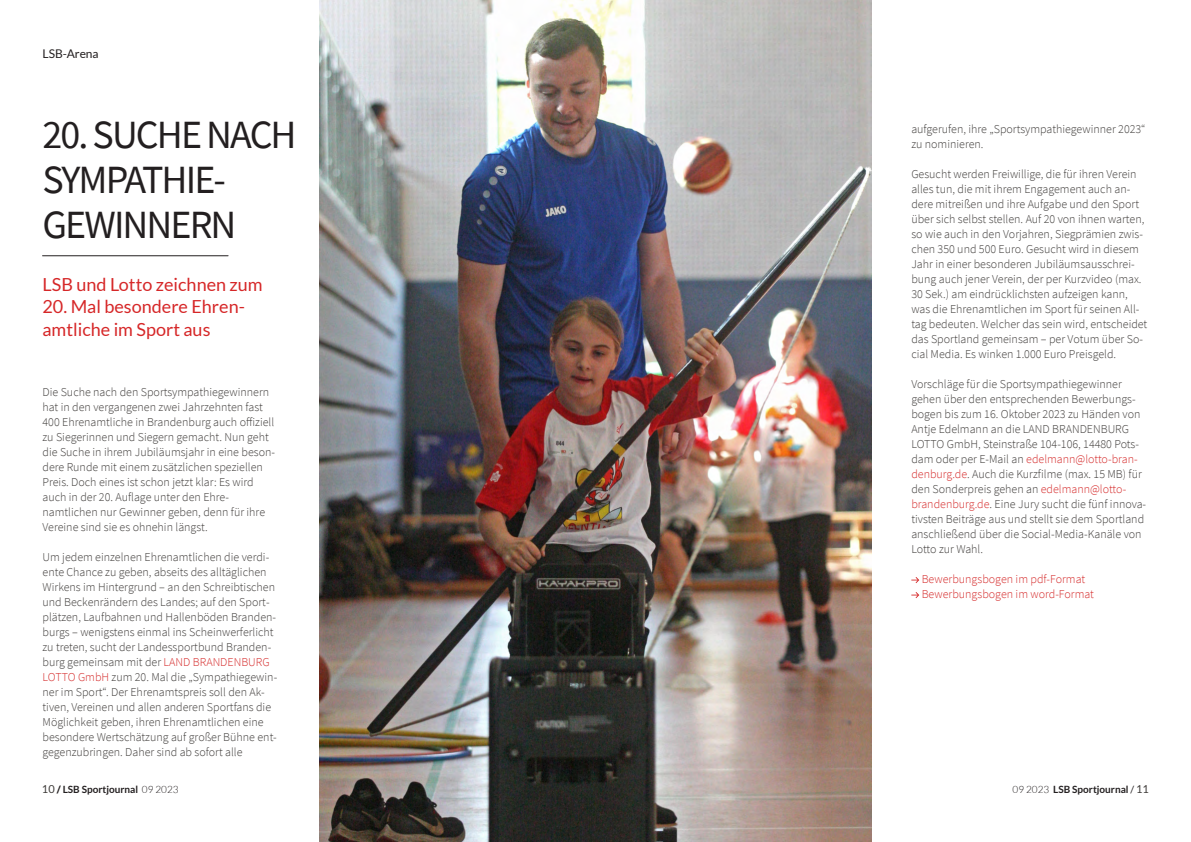
<style>
.page{position:relative;width:1191px;height:842px;background:#fff}
.page>*{position:absolute;margin:0;border:0;box-sizing:border-box;transform-origin:0 0}
.t1{font:40px/45px "Source Sans Pro";letter-spacing:-.05em;color:#231f20}
.t2{font:18px/22.5px "Lato";color:#d62728}
.t3{font:300 12px/15px "Source Sans Pro";color:#3e3b39}
.t4{font:300 12px/15px "Source Sans Pro";color:#d52929}
.t5{font:12px "Lato";color:#231f20}
.t6{font:700 10px "Lato";color:#231f20}
.s1{color:#d52929}
.s2{font-weight:400;font-size:11px;color:#3e3b39}
.s3{font-weight:900}
.s4{font-weight:300}
.s5{font-weight:400}
</style>
<div class="page">
<svg style="left:911px;top:577px;width:8px;height:6px"></svg>
<svg style="left:911px;top:592px;width:8px;height:6px"></svg>
<hr style="left:43px;top:255px;width:185px;height:1px;background:#231f20">
<img style="left:319px;top:0;width:553px;height:842px">
<p class="t5" style="left:43px;top:48px;width:58px">LSB-Arena</p>
<h1 class="t1" style="left:43px;top:116px;width:256px">20.SUCHENACH<br>SYMPATHIE-<br>GEWINNERN</h1>
<p class="t3" style="left:911px;top:123px;width:236px">aufgerufen, ihre „Sportsympathiegewinner 2023“ zu nominieren.</p>
<p class="t3" style="left:911px;top:168px;width:237px">Gesucht werden Freiwillige, die für ihren Verein alles tun, die mit ihrem Engagement auch an&shy;dere mitreißen und ihre Aufgabe und den Sport über sich selbst stellen. Auf 20 von ihnen warten, so wie auch in den Vorjahren, Siegprämien zwis&shy;chen 350 und 500 Euro. Gesucht wird in diesem Jahr in einer besonderen Jubiläumsausschrei&shy;bung auch jener Verein, der per Kurzvideo (max.<br>30 Sek.) am eindrücklichsten aufzeigen kann, was die Ehrenamtlichen im Sport für seinen All&shy;tag bedeuten. Welcher das sein wird, entscheidet das Sportland gemeinsam – per Votum über So&shy;cial Media. Es winken 1.000 Euro Preisgeld.</p>
<p class="t3" style="left:911px;top:378px;width:236px">Vorschläge für die Sportsympathiegewinner gehen über den entsprechenden Bewerbungs&shy;bogen bis zum 16. Oktober 2023 zu Händen von Antje Edelmann an die LAND BRANDENBURG LOTTO GmbH, Steinstraße 104-106, 14480 Pots&shy;dam oder per E-Mail an <span class="s1">edelmann@lotto-bran&shy;denburg.de</span>. Auch die Kurzfilme (max. 15 MB) für den Sonderpreis gehen an <span class="s1">edelmann@lotto&shy;brandenburg.de</span>. Eine Jury sucht die fünf innova&shy;tivsten Beiträge aus und stellt sie dem Sportland anschließend über die Social-Media-Kanäle von Lotto zur Wahl.</p>
<p class="t4" style="left:921px;top:573px;width:174px">Bewerbungsbogen im pdf-Format<br>Bewerbungsbogen im word-Format</p>
<h2 class="t2" style="left:43px;top:274px;width:222px">LSB und Lotto zeichnen zum</h2>
<h2 class="t2" style="left:43px;top:296px;width:204px">20. Mal besondere Ehren&shy;amtliche im Sport aus</h2>
<p class="t3" style="left:43px;top:385px;width:234px">Die Suche nach den Sportsympathiegewinnern hat in den vergangenen zwei Jahrzehnten fast 400 Ehrenamtliche in Brandenburg auch offiziell zu Siegerinnen und Siegern gemacht. Nun geht die Suche in ihrem Jubiläumsjahr in eine beson&shy;dere Runde mit einem zusätzlichen speziellen Preis. Doch eines ist schon jetzt klar: Es wird auch in der 20. Auflage unter den Ehre&shy;namtlichen nur Gewinner geben, denn für ihre Vereine sind sie es ohnehin längst.</p>
<p class="t3" style="left:43px;top:550px;width:236px">Um jedem einzelnen Ehrenamtlichen die verdi&shy;ente Chance zu geben, abseits des alltäglichen Wirkens im Hintergrund – an den Schreibtischen und Beckenrändern des Landes; auf den Sport&shy;plätzen, Laufbahnen und Hallenböden Branden&shy;burgs – wenigstens einmal ins Scheinwerferlicht zu treten, sucht der Landessportbund Branden&shy;burg gemeinsam mit der <span class="s1">LAND BRANDENBURG LOTTO GmbH</span> zum 20. Mal die „Sympathiegewin&shy;ner im Sport“. Der Ehrenamtspreis soll den Ak&shy;tiven, Vereinen und allen anderen Sportfans die Möglichkeit geben, ihren Ehrenamtlichen eine besondere Wertschätzung auf großer Bühne ent&shy;gegenzubringen. Daher sind ab sofort alle</p>
<p class="t6" style="left:42px;top:785px;width:138px"><span class="s2">10</span> <span class="s3">/</span> LSB Sportjournal <span class="s4">09 2023</span></p>
<p class="t6" style="left:1012px;top:785px;width:138px"><span class="s4">09 2023</span> LSB Sportjournal <span class="s5">/</span> <span class="s2">11</span></p>
</div>
